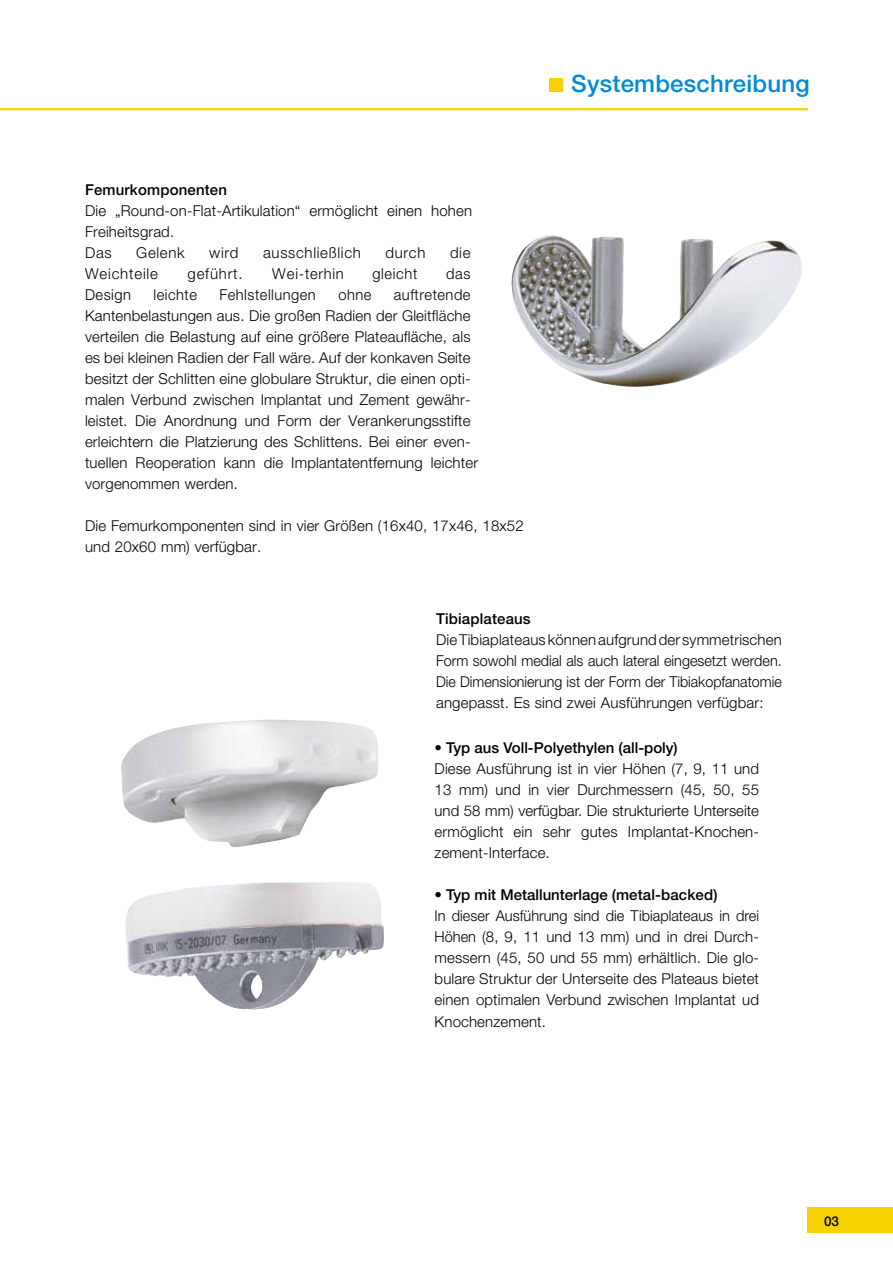
<style>
.page{position:relative;width:893px;height:1263px;background:#fff}
.page>*{position:absolute;margin:0;border:0;box-sizing:border-box;transform-origin:0 0}
.t1{font:500 24px "Helvetica Neue";letter-spacing:.01em;color:#008bd2}
.t2{font:300 15px/21px "Helvetica Neue";letter-spacing:.01em;color:#000}
.t3{font:300 15px "Helvetica Neue";letter-spacing:.045em;color:#000}
.t4{font:500 15px "Helvetica Neue";letter-spacing:.01em;color:#000}
.t5{font:300 15px "Helvetica Neue";letter-spacing:.035em;color:#000}
.t6{font:300 15px "Helvetica Neue";letter-spacing:.055em;color:#000}
.t7{font:500 13.5px "Helvetica Neue";color:#000}
.s1{font-weight:500}
</style>
<div class="page">
<img style="left:121px;top:720px;width:257px;height:127px">
<img style="left:125px;top:882px;width:259px;height:128px">
<img style="left:511px;top:235px;width:291px;height:152px">
<hr style="left:0;top:108px;width:808px;height:2px;background:#f8d100">
<div style="left:808px;top:1208px;width:85px;height:25px;background:#f8d100"></div>
<div style="left:549px;top:79px;width:14px;height:13px;background:#f8d100"></div>
<p class="t4" style="left:85px;top:180px;width:143px">Femurkomponenten</p>
<p class="t2" style="left:85px;top:199px;width:389px">Die „Round-on-Flat-Artikulation“ ermöglicht einen hohen<br>Freiheitsgrad.<br>Das</p>
<p class="t2" style="left:136px;top:241px;width:50px">Gelenk</p>
<p class="t2" style="left:209px;top:241px;width:31px">wird</p>
<p class="t3" style="left:263px;top:243px;width:99px">ausschließlich</p>
<p class="t2" style="left:385px;top:241px;width:41px">durch</p>
<p class="t2" style="left:450px;top:241px;width:22px">die</p>
<p class="t6" style="left:85px;top:264px;width:74px">Weichteile</p>
<p class="t6" style="left:188px;top:264px;width:57px">geführt.</p>
<p class="t3" style="left:272px;top:264px;width:73px">Wei-terhin</p>
<p class="t3" style="left:372px;top:264px;width:47px">gleicht</p>
<p class="t2" style="left:446px;top:262px;width:26px">das</p>
<p class="t2" style="left:85px;top:283px;width:47px">Design</p>
<p class="t5" style="left:153px;top:285px;width:45px">leichte</p>
<p class="t5" style="left:219px;top:285px;width:98px">Fehlstellungen</p>
<p class="t2" style="left:338px;top:283px;width:35px">ohne</p>
<p class="t2" style="left:85px;top:283px;width:395px;text-indent:309px">auftretende Kantenbelastungen aus. Die großen Radien der Gleitfläche verteilen die Belastung auf eine größere Plateaufläche, als es bei kleinen Radien der Fall wäre. Auf der konkaven Seite besitzt der Schlitten eine globulare Struktur, die einen opti&shy;malen Verbund zwischen Implantat und Zement gewähr&shy;leistet. Die Anordnung und Form der Verankerungsstifte erleichtern die Platzierung des Schlittens. Bei einer even&shy;tuellen Reoperation kann die Implantatentfernung leichter vorgenommen werden.</p>
<p class="t2" style="left:85px;top:514px;width:440px">Die Femurkomponenten sind in vier Größen (16x40, 17x46, 18x52 und 20x60 mm) verfügbar.</p>
<h1 class="t1" style="left:571px;top:69px;width:240px">Systembeschreibung</h1>
<p class="t4" style="left:436px;top:609px;width:96px">Tibiaplateaus</p>
<p class="t2" style="left:436px;top:628px;width:347px;text-align:justify">Die Tibiaplateaus können aufgrund der symmetrischen Form sowohl medial als auch lateral eingesetzt werden.<br>Die Dimensionierung ist der Form der Tibiakopfanatomie angepasst. Es sind zwei Ausführungen verfügbar:</p>
<p class="t2" style="left:435px;top:737px;width:326px">• <span class="s1">Typ aus Voll-Polyethylen (all-poly)<br></span>Diese Ausführung ist in vier Höhen (7, 9, 11 und 13 mm) und in vier Durchmessern (45, 50, 55 und 58 mm) verfügbar. Die strukturierte Unterseite ermöglicht ein sehr gutes Implantat-Knochen&shy;zement-Interface.</p>
<p class="t2" style="left:435px;top:884px;width:326px">• <span class="s1">Typ mit Metallunterlage (metal-backed)<br></span>In dieser Ausführung sind die Tibiaplateaus in drei Höhen (8, 9, 11 und 13 mm) und in drei Durch&shy;messern (45, 50 und 55 mm) erhältlich. Die glo&shy;bulare Struktur der Unterseite des Plateaus bietet einen optimalen Verbund zwischen Implantat ud Knochenzement.</p>
<p class="t7" style="left:824px;top:1213px;width:17px">03</p>
</div>
